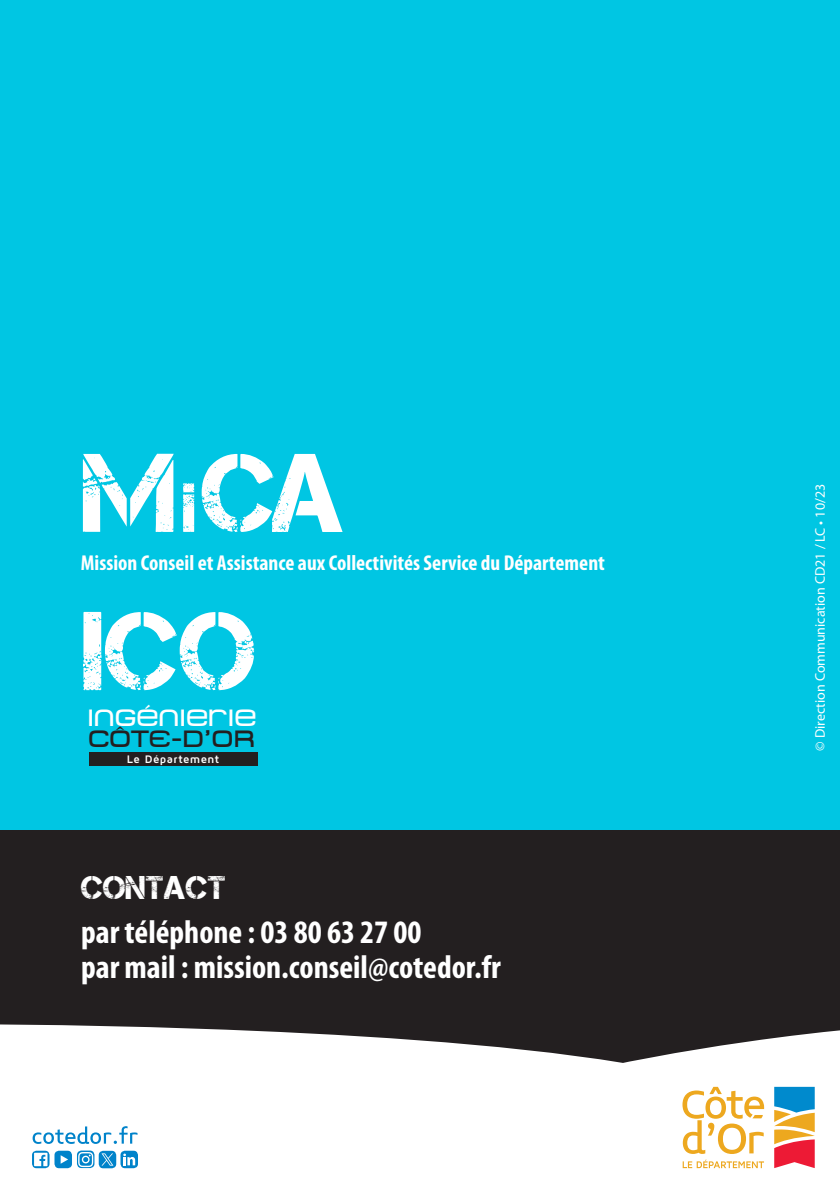
<style>
.page{position:relative;width:840px;height:1191px;background:#fff}
.page>*{position:absolute;margin:0;border:0;box-sizing:border-box;transform-origin:0 0}
.t1{font:111.4px "Captureit";color:#fff}
.t2{font:69.2px "Captureit";color:#fff}
.t3{font:700 condensed 32.8px/35.6px "Myriad Pro";color:#fff}
.t4{font:32.8px "Captureit";color:#fff}
.t5{font:23.4px "Metro DF";color:#fff}
.t6{font:23.4px "Metro DF";color:#231f20}
.t7{font:700 condensed 21.6px "Myriad Pro";color:#fff}
.t8{font:14px "Myriad Pro";color:#fff}
.t9{font:700 11.4px "Maven Pro";letter-spacing:.035em;color:#fff}
</style>
<div class="page">
<div style="left:0;top:0;width:839px;height:1191px;background:#00c6e3"></div>
<div style="left:0;top:831px;width:839px;height:246px;background:#231f20"></div>
<svg style="left:0;top:1024px;width:839px;height:167px;background:#e9e8e8"></svg>
<svg style="left:770px;top:1083px;width:47px;height:89px;background:#bea19c"></svg>
<svg style="left:682px;top:1086px;width:81px;height:82px;background:#f9e5bc"></svg>
<svg style="left:77px;top:1150px;width:17px;height:18px"></svg>
<svg style="left:78px;top:1152px;width:15px;height:15px"></svg>
<svg style="left:32px;top:1150px;width:17px;height:18px"></svg>
<svg style="left:34px;top:1152px;width:13px;height:14px"></svg>
<svg style="left:120px;top:1150px;width:18px;height:18px"></svg>
<svg style="left:123px;top:1153px;width:12px;height:12px"></svg>
<div style="left:54px;top:1150px;width:18px;height:18px;background:#0083ca;border-radius:4px"></div>
<svg style="left:61px;top:1155px;width:7px;height:8px"></svg>
<svg style="left:33px;top:1126px;width:104px;height:18px;background:#bcdef1"></svg>
<div style="left:99px;top:1150px;width:17px;height:18px;background:#0083ca;border-radius:4px"></div>
<svg style="left:101px;top:1153px;width:12px;height:12px"></svg>
<div style="left:89px;top:752px;width:168px;height:13px;background:#231f20"></div>
<p class="t1" style="left:83px;top:431px;width:263px">M CA</p>
<p class="t2" style="left:194px;top:546px;width:15px;rotate:-180deg">!</p>
<p class="t7" style="left:81px;top:549px;width:525px">Mission Conseil et Assistance aux Collectivités Service du Département</p>
<p class="t1" style="left:83px;top:589px;width:175px">ICO</p>
<p class="t5" style="left:88px;top:704px;width:170px">INGÉNIERIE</p>
<p class="t6" style="left:89px;top:726px;width:168px">CÔTE-D’OR</p>
<p class="t9" style="left:127px;top:751px;width:94px">Le Département</p>
<p class="t4" style="left:81px;top:869px;width:146px">CONTACT</p>
<p class="t3" style="left:81px;top:913px;width:421px">par téléphone : 03 80 63 27 00<br>par mail : mission.conseil@cotedor.fr</p>
<p class="t8" style="left:811px;top:750px;width:268px;rotate:-90deg">© Direction Communication CD21 / LC • 10/23</p>
</div>
